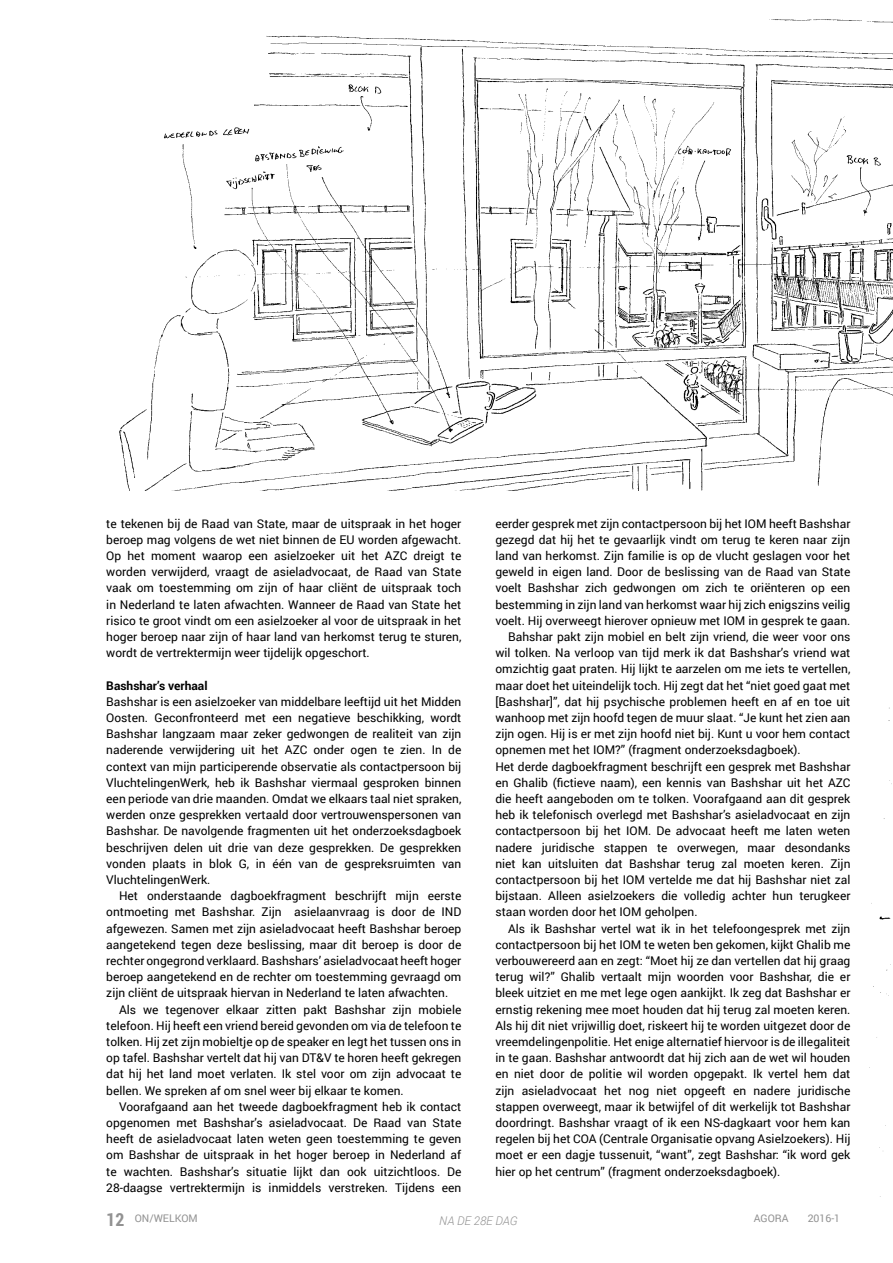
<style>
.page{position:relative;width:893px;height:1263px;background:#fff}
.page>*{position:absolute;margin:0;border:0;box-sizing:border-box;transform-origin:0 0}
.t1{font:12px/16.2px "Roboto";color:#000;text-align:justify}
.t2{font:700 12px "Roboto";color:#000}
.t3{font:italic 300 12px "Roboto";color:#929292}
.t4{font:10.5px "Roboto";color:#929292}
.s1{font-family:"Roboto Condensed";font-weight:700;font-size:18px}
</style>
<div class="page">
<img style="left:119px;top:19px;width:774px;height:471px">
<p class="t1" style="left:106px;top:515px;width:357px">te tekenen bij de Raad van State, maar de uitspraak in het hoger beroep mag volgens de wet niet binnen de EU worden afgewacht.<br>Op het moment waarop een asielzoeker uit het AZC dreigt te worden verwijderd, vraagt de asieladvocaat, de Raad van State vaak om toestemming om zijn of haar cliënt de uitspraak toch in Nederland te laten afwachten. Wanneer de Raad van State het risico te groot vindt om een asielzoeker al voor de uitspraak in het hoger beroep naar zijn of haar land van herkomst terug te sturen, wordt de vertrektermijn weer tijdelijk opgeschort.</p>
<p class="t2" style="left:106px;top:677px;width:103px">Bashshar’s verhaal</p>
<p class="t1" style="left:106px;top:693px;width:357px">Bashshar is een asielzoeker van middelbare leeftijd uit het Midden Oosten. Geconfronteerd met een negatieve beschikking, wordt Bashshar langzaam maar zeker gedwongen de realiteit van zijn naderende verwijdering uit het AZC onder ogen te zien. In de context van mijn participerende observatie als contactpersoon bij VluchtelingenWerk, heb ik Bashshar viermaal gesproken binnen een periode van drie maanden. Omdat we elkaars taal niet spraken, werden onze gesprekken vertaald door vertrouwenspersonen van Bashshar. De navolgende fragmenten uit het onderzoeksdagboek beschrijven delen uit drie van deze gesprekken. De gesprekken vonden plaats in blok G, in één van de gespreksruimten van VluchtelingenWerk.</p>
<p class="t1" style="left:106px;top:887px;width:357px;text-indent:13px">Het onderstaande dagboekfragment beschrijft mijn eerste ontmoeting met Bashshar. Zijn asielaanvraag is door de IND afgewezen. Samen met zijn asieladvocaat heeft Bashshar beroep aangetekend tegen deze beslissing, maar dit beroep is door de rechter ongegrond verklaard. Bashshars’ asieladvocaat heeft hoger beroep aangetekend en de rechter om toestemming gevraagd om zijn cliënt de uitspraak hiervan in Nederland te laten afwachten.</p>
<p class="t1" style="left:106px;top:1001px;width:357px;text-indent:13px">Als we tegenover elkaar zitten pakt Bashshar zijn mobiele telefoon. Hij heeft een vriend bereid gevonden om via de telefoon te tolken. Hij zet zijn mobieltje op de speaker en legt het tussen ons in op tafel. Bashshar vertelt dat hij van DT&amp;V te horen heeft gekregen dat hij het land moet verlaten. Ik stel voor om zijn advocaat te bellen. We spreken af om snel weer bij elkaar te komen.</p>
<p class="t1" style="left:106px;top:1098px;width:357px;text-indent:13px">Voorafgaand aan het tweede dagboekfragment heb ik contact opgenomen met Bashshar’s asieladvocaat. De Raad van State heeft de asieladvocaat laten weten geen toestemming te geven om Bashshar de uitspraak in het hoger beroep in Nederland af te wachten. Bashshar’s situatie lijkt dan ook uitzichtloos. De 28-daagse vertrektermijn is inmiddels verstreken. Tijdens een</p>
<p class="t1" style="left:495px;top:515px;width:357px">eerder gesprek met zijn contactpersoon bij het IOM heeft Bashshar</p>
<p class="t1" style="left:495px;top:531px;width:357px">gezegd dat hij het te gevaarlijk vindt om terug te keren naar zijn</p>
<p class="t1" style="left:495px;top:547px;width:357px">land van herkomst. Zijn familie is op de vlucht geslagen voor het</p>
<p class="t1" style="left:495px;top:563px;width:357px">geweld in eigen land. Door de beslissing van de Raad van State</p>
<p class="t1" style="left:495px;top:579px;width:357px">voelt Bashshar zich gedwongen om zich te oriënteren op een</p>
<p class="t1" style="left:495px;top:596px;width:357px">bestemming in zijn land van herkomst waar hij zich enigszins veilig</p>
<p class="t1" style="left:495px;top:612px;width:357px">voelt. Hij overweegt hierover opnieuw met IOM in gesprek te gaan.</p>
<p class="t1" style="left:508px;top:628px;width:344px">Bahshar pakt zijn mobiel en belt zijn vriend, die weer voor ons</p>
<p class="t1" style="left:495px;top:644px;width:357px">wil tolken. Na verloop van tijd merk ik dat Bashshar’s vriend wat</p>
<p class="t1" style="left:495px;top:660px;width:357px">omzichtig gaat praten. Hij lijkt te aarzelen om me iets te vertellen,</p>
<p class="t1" style="left:495px;top:677px;width:357px">maar doet het uiteindelijk toch. Hij zegt dat het “niet goed gaat met</p>
<p class="t1" style="left:495px;top:693px;width:357px">[Bashshar]”, dat hij psychische problemen heeft en af en toe uit</p>
<p class="t1" style="left:495px;top:709px;width:357px">wanhoop met zijn hoofd tegen de muur slaat. “Je kunt het zien aan</p>
<p class="t1" style="left:495px;top:725px;width:357px">zijn ogen. Hij is er met zijn hoofd niet bij. Kunt u voor hem contact</p>
<p class="t1" style="left:495px;top:741px;width:307px">opnemen met het IOM?” (fragment onderzoeksdagboek).</p>
<p class="t1" style="left:495px;top:758px;width:357px">Het derde dagboekfragment beschrijft een gesprek met Bashshar</p>
<p class="t1" style="left:495px;top:774px;width:357px">en Ghalib (fictieve naam), een kennis van Bashshar uit het AZC</p>
<p class="t1" style="left:495px;top:790px;width:357px">die heeft aangeboden om te tolken. Voorafgaand aan dit gesprek</p>
<p class="t1" style="left:495px;top:806px;width:357px">heb ik telefonisch overlegd met Bashshar’s asieladvocaat en zijn</p>
<p class="t1" style="left:495px;top:822px;width:357px">contactpersoon bij het IOM. De advocaat heeft me laten weten</p>
<p class="t1" style="left:495px;top:839px;width:357px">nadere juridische stappen te overwegen, maar desondanks</p>
<p class="t1" style="left:495px;top:855px;width:357px">niet kan uitsluiten dat Bashshar terug zal moeten keren. Zijn</p>
<p class="t1" style="left:495px;top:871px;width:357px">contactpersoon bij het IOM vertelde me dat hij Bashshar niet zal</p>
<p class="t1" style="left:495px;top:887px;width:357px">bijstaan. Alleen asielzoekers die volledig achter hun terugkeer</p>
<p class="t1" style="left:495px;top:903px;width:204px">staan worden door het IOM geholpen.</p>
<p class="t1" style="left:508px;top:920px;width:344px">Als ik Bashshar vertel wat ik in het telefoongesprek met zijn</p>
<p class="t1" style="left:495px;top:936px;width:357px">contactpersoon bij het IOM te weten ben gekomen, kijkt Ghalib me</p>
<p class="t1" style="left:495px;top:952px;width:357px">verbouwereerd aan en zegt: “Moet hij ze dan vertellen dat hij graag</p>
<p class="t1" style="left:495px;top:968px;width:357px">terug wil?” Ghalib vertaalt mijn woorden voor Bashshar, die er</p>
<p class="t1" style="left:495px;top:984px;width:357px">bleek uitziet en me met lege ogen aankijkt. Ik zeg dat Bashshar er</p>
<p class="t1" style="left:495px;top:1001px;width:357px">ernstig rekening mee moet houden dat hij terug zal moeten keren.</p>
<p class="t1" style="left:495px;top:1017px;width:357px">Als hij dit niet vrijwillig doet, riskeert hij te worden uitgezet door de</p>
<p class="t1" style="left:495px;top:1033px;width:357px">vreemdelingenpolitie. Het enige alternatief hiervoor is de illegaliteit</p>
<p class="t1" style="left:495px;top:1049px;width:357px">in te gaan. Bashshar antwoordt dat hij zich aan de wet wil houden</p>
<p class="t1" style="left:495px;top:1065px;width:357px">en niet door de politie wil worden opgepakt. Ik vertel hem dat</p>
<p class="t1" style="left:495px;top:1082px;width:357px">zijn asieladvocaat het nog niet opgeeft en nadere juridische</p>
<p class="t1" style="left:495px;top:1098px;width:357px">stappen overweegt, maar ik betwijfel of dit werkelijk tot Bashshar</p>
<p class="t1" style="left:495px;top:1114px;width:357px">doordringt. Bashshar vraagt of ik een NS-dagkaart voor hem kan</p>
<p class="t1" style="left:495px;top:1130px;width:357px">regelen bij het COA (Centrale Organisatie opvang Asielzoekers). Hij</p>
<p class="t1" style="left:495px;top:1146px;width:357px">moet er een dagje tussenuit, “want”, zegt Bashshar: “ik word gek</p>
<p class="t1" style="left:495px;top:1163px;width:287px">hier op het centrum” (fragment onderzoeksdagboek).</p>
<p class="t4" style="left:106px;top:1211px;width:93px"><span class="s1">12</span> ON/WELKOM</p>
<p class="t3" style="left:439px;top:1212px;width:80px">NA DE 28E DAG</p>
<p class="t4" style="left:754px;top:1211px;width:36px">AGORA</p>
<p class="t4" style="left:808px;top:1211px;width:34px">2016-1</p>
</div>
